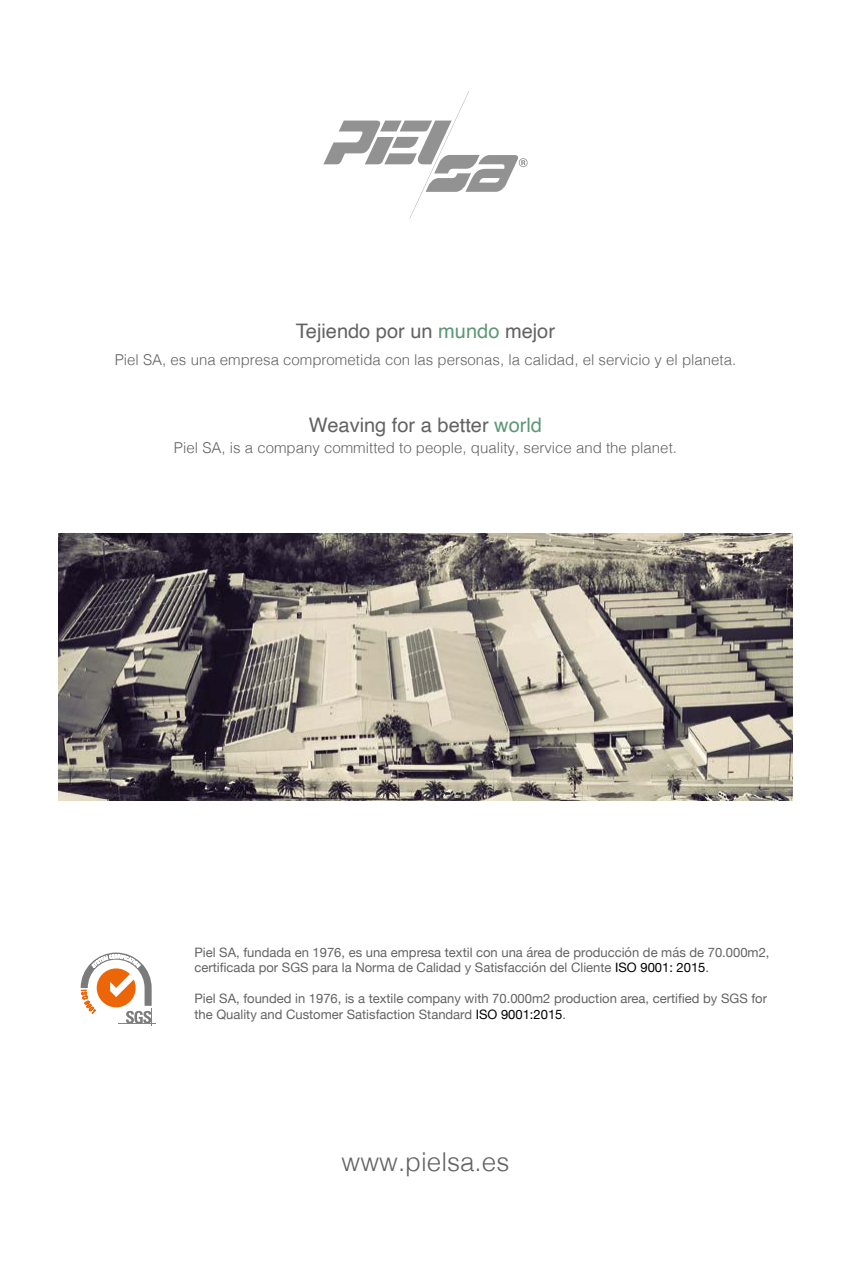
<style>
.page{position:relative;width:851px;height:1276px;background:#fff}
.page>*{position:absolute;margin:0;border:0;box-sizing:border-box;transform-origin:0 0}
.t1{font:300 26px "Helvetica";color:#646363}
.t2{font:20px "Helvetica";color:#646363}
.t3{font:300 15px "Helvetica";color:#646363}
.t4{font:13px/15.6px "Helvetica Neue";color:#646363}
.s1{color:#5d9775}
.s2{color:#000}
</style>
<div class="page">
<img style="left:58px;top:533px;width:734px;height:267px">
<hr style="left:118px;top:1023px;width:38px;height:1px;background:#ec6608">
<svg style="left:81px;top:952px;width:71px;height:74px"></svg>
<svg style="left:323px;top:91px;width:204px;height:128px"></svg>
<h2 class="t2" style="left:296px;top:316px;width:261px">Tejiendo por un <span class="s1">mundo</span> mejor</h2>
<p class="t3" style="left:115px;top:347px;width:623px">Piel SA, es una empresa comprometida con las personas, la calidad, el servicio y el planeta.</p>
<h2 class="t2" style="left:309px;top:409px;width:235px">Weaving for a better <span class="s1">world</span></h2>
<p class="t3" style="left:174px;top:434px;width:504px">Piel SA, is a company committed to people, quality, service and the planet.</p>
<p class="t4" style="left:194px;top:945px;width:576px">Piel SA, fundada en 1976, es una empresa textil con una área de producción de más de 70.000m2, certificada por SGS para la Norma de Calidad y Satisfacción del Cliente <span class="s2">ISO 9001: 2015</span>.</p>
<p class="t4" style="left:194px;top:991px;width:574px">Piel SA, founded in 1976, is a textile company with 70.000m2 production area, certified by SGS for the Quality and Customer Satisfaction Standard <span class="s2">ISO 9001:2015</span>.</p>
<h1 class="t1" style="left:341px;top:1139px;width:169px">www.pielsa.es</h1>
</div>
